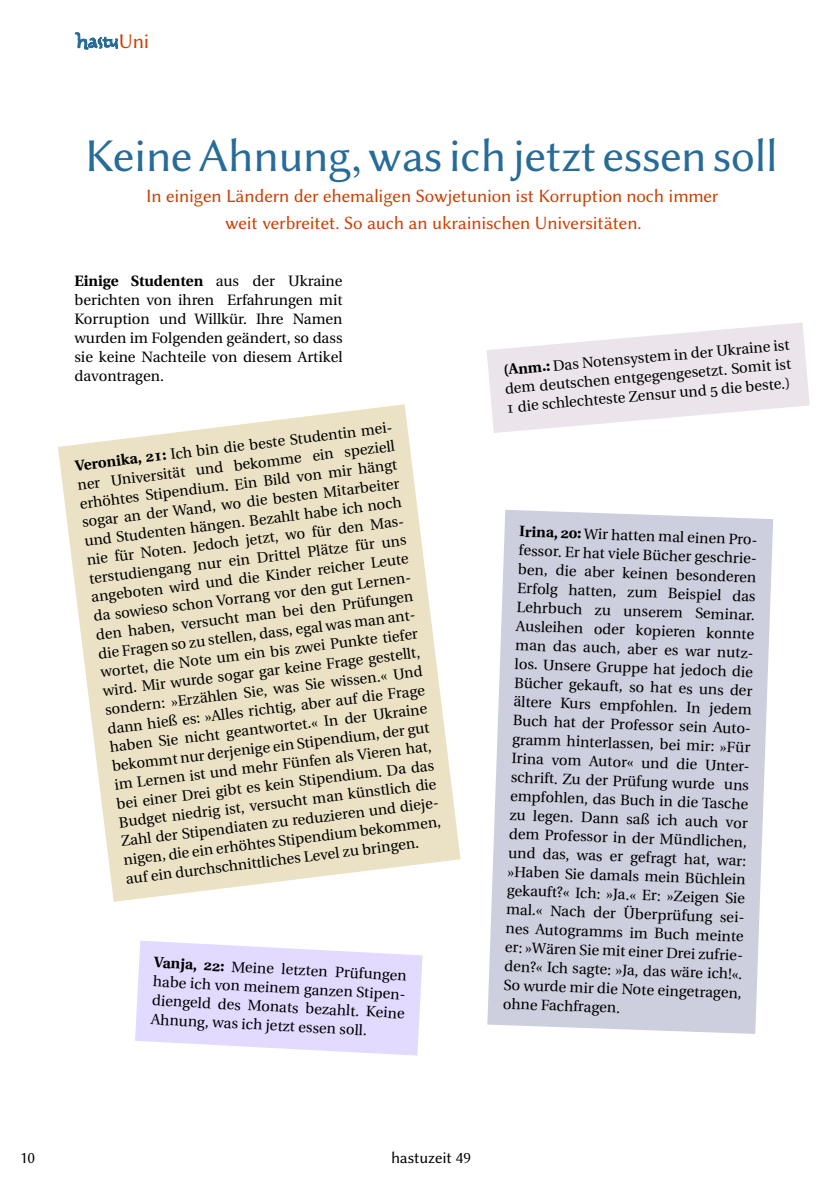
<style>
.page{position:relative;width:839px;height:1191px;background:#fff}
.page>*{position:absolute;margin:0;border:0;box-sizing:border-box;transform-origin:0 0}
.t1{font:47.25px "Lin Biolinum O";letter-spacing:-.01em;color:#276b99}
.t2{font:21px "Lin Biolinum O";color:#cc3e00}
.t3{font:18.9px/26.8px "Lin Biolinum O";letter-spacing:-.01em;color:#cc3e00;text-align:center}
.t4{font:16.45px "Lin Biolinum O";letter-spacing:-.01em;color:#000}
.t5{font:15.05px/18.9px "Heuristica";color:#000;text-align:justify}
.s1{font-weight:700}
</style>
<div class="page">
<svg style="left:75px;top:33px;width:43px;height:16px"></svg>
<svg style="left:487px;top:322px;width:322px;height:111px"></svg>
<svg style="left:135px;top:940px;width:287px;height:115px"></svg>
<svg style="left:58px;top:404px;width:402px;height:498px;fill:#ebe1c4"></svg>
<svg style="left:487px;top:510px;width:286px;height:524px;fill:#cdcfdf"></svg>
<h2 class="t2" style="left:118px;top:29px;width:32px">Uni</h2>
<h1 class="t1" style="left:85px;top:129px;width:694px">Keine Ahnung, was ich jetzt essen soll</h1>
<p class="t3" style="left:146px;top:183px;width:573px">In einigen Ländern der ehemaligen Sowjetunion ist Korruption noch immer weit verbreitet. So auch an ukrainischen Universitäten.</p>
<p class="t5" style="left:74px;top:271px;width:269px"><span class="s1">Einige Studenten</span> aus der Ukraine berichten von ihren Erfahrungen mit Korruption und Willkür. Ihre Namen wurden im Folgenden geändert, so dass sie keine Nachteile von diesem Artikel davontragen.</p>
<p class="t5" style="left:74px;top:456px;width:322px;rotate:-7deg"><span class="s1">Veronika, 21:</span> Ich bin die beste Studentin mei&shy;ner Universität und bekomme ein speziell erhöhtes Stipendium. Ein Bild von mir hängt sogar an der Wand, wo die besten Mitarbeiter und Studenten hängen. Bezahlt habe ich noch nie für Noten. Jedoch jetzt, wo für den Mas&shy;terstudiengang nur ein Drittel Plätze für uns angeboten wird und die Kinder reicher Leute da sowieso schon Vorrang vor den gut Lernen&shy;den haben, versucht man bei den Prüfungen die Fragen so zu stellen, dass, egal was man ant&shy;wortet, die Note um ein bis zwei Punkte tiefer wird. Mir wurde sogar gar keine Frage gestellt, sondern: »Erzählen Sie, was Sie wissen.« Und dann hieß es: »Alles richtig, aber auf die Frage haben Sie nicht geantwortet.« In der Ukraine bekommt nur derjenige ein Stipendium, der gut im Lernen ist und mehr Fünfen als Vieren hat, bei einer Drei gibt es kein Stipendium. Da das Budget niedrig ist, versucht man künstlich die Zahl der Stipendiaten zu reduzieren und dieje&shy;nigen, die ein erhöhtes Stipendium bekommen, auf ein durchschnittliches Level zu bringen.</p>
<p class="t5" style="left:154px;top:953px;width:256px;rotate:3deg"><span class="s1">Vanja, 22:</span> Meine letzten Prüfungen habe ich von meinem ganzen Stipen&shy;diengeld des Monats bezahlt. Keine Ahnung, was ich jetzt essen soll.</p>
<p class="t5" style="left:502px;top:360px;width:289px;rotate:-5deg"><span class="s1">(Anm.:</span> Das Notensystem in der Ukraine ist dem deutschen entgegengesetzt. Somit ist 1 die schlechteste Zensur und 5 die beste.)</p>
<p class="t5" style="left:519px;top:522px;width:241px;rotate:2deg"><span class="s1">Irina, 20:</span> Wir hatten mal einen Pro&shy;fessor. Er hat viele Bücher geschrie&shy;ben, die aber keinen besonderen Erfolg hatten, zum Beispiel das Lehrbuch zu unserem Seminar.<br>Ausleihen oder kopieren konnte man das auch, aber es war nutz&shy;los. Unsere Gruppe hat jedoch die Bücher gekauft, so hat es uns der ältere Kurs empfohlen. In jedem Buch hat der Professor sein Auto&shy;gramm hinterlassen, bei mir: »Für Irina vom Autor« und die Unter&shy;schrift. Zu der Prüfung wurde uns empfohlen, das Buch in die Tasche zu legen. Dann saß ich auch vor dem Professor in der Mündlichen, und das, was er gefragt hat, war: »Haben Sie damals mein Büchlein gekauft?« Ich: »Ja.« Er: »Zeigen Sie mal.« Nach der Überprüfung sei&shy;nes Autogramms im Buch meinte er: »Wären Sie mit einer Drei zufrie&shy;den?« Ich sagte: »Ja, das wäre ich!«.<br>So wurde mir die Note eingetragen, ohne Fachfragen.</p>
<p class="t4" style="left:20px;top:1148px;width:17px">10</p>
<p class="t4" style="left:391px;top:1148px;width:82px">hastuzeit 49</p>
</div>
